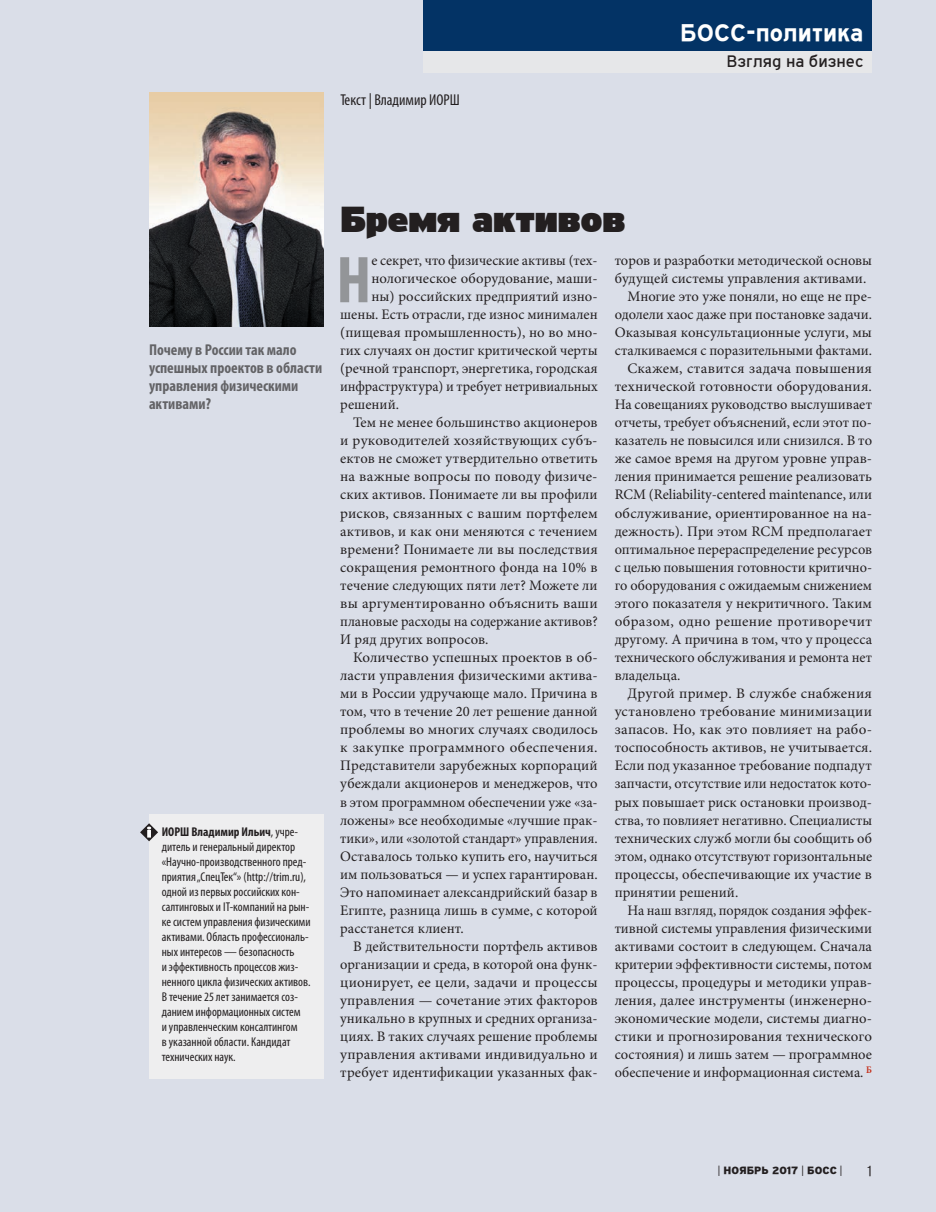
<style>
.page{position:relative;width:936px;height:1212px;background:#fff}
.page>*{position:absolute;margin:0;border:0;box-sizing:border-box;transform-origin:0 0}
.t1{font:700 condensed 66.75px "Myriad Pro";color:#939598}
.t2{font:900 36px "GL Interstate Ultra";color:#231f20}
.t3{font:700 24px "GL Interstate";color:#fff}
.t4{font:16.5px "GL Interstate";color:#231f20}
.t5{font:700 condensed 15.75px/18px "Myriad Pro";color:#636366}
.t6{font:condensed 15.75px "Myriad Pro";color:#231f20}
.t7{font:14.55px "Minion Pro";color:#231f20}
.t8{font:14.55px "Minion Pro";letter-spacing:.02em;color:#231f20}
.t9{font:300 14.55px "GL Interstate";color:#231f20}
.t10{font:condensed 12.75px/15px "Myriad Pro";color:#231f20}
.t11{font:900 10.5px "GL Interstate";color:#231f20}
.s1{font-weight:700}
.s2{font-weight:300}
</style>
<div class="page">
<div style="left:0;top:0;width:935px;height:1212px;background:#dadee8"></div>
<div style="left:423px;top:0;width:449px;height:72px;background:#e6e7e9"></div>
<div style="left:423px;top:0;width:449px;height:51px;background:#033365"></div>
<img style="left:149px;top:92px;width:174px;height:234px">
<div style="left:149px;top:814px;width:174px;height:264px;background:#eeeeef"></div>
<svg style="left:140px;top:823px;width:18px;height:18px"></svg>
<p class="t6" style="left:340px;top:90px;width:121px">Текст | Владимир ИОРШ</p>
<h3 class="t3" style="left:679px;top:20px;width:185px">БОСС-политика</h3>
<p class="t4" style="left:726px;top:51px;width:139px">Взгляд на бизнес</p>
<p class="t5" style="left:149px;top:340px;width:175px">Почему в России так мало успешных проектов в области управления физическими активами?</p>
<p class="t10" style="left:162px;top:824px;width:150px"><span class="s1">ИОРШ Владимир Ильич</span>, учре&shy;дитель и генеральный директор «Научно-производственного пред&shy;приятия „СпецТек“» (http://trim.ru), одной из первых российских кон&shy;салтинговых и IT-компаний на рын&shy;ке систем управления физическими активами. Область профессиональ&shy;ных интересов — безопасность<br>и эффективность процессов жиз&shy;ненного цикла физических активов.<br>В течение 25 лет занимается соз&shy;данием информационных систем<br>и управленческим консалтингом<br>в указанной области. Кандидат технических наук.</p>
<h2 class="t2" style="left:340px;top:196px;width:286px">Бремя активов</h2>
<h1 class="t1" style="left:336px;top:238px;width:37px">Н</h1>
<p class="t7" style="left:371px;top:250px;width:228px">е секрет, что физические активы (тех-</p>
<p class="t7" style="left:371px;top:268px;width:228px">нологическое оборудование, маши-</p>
<p class="t7" style="left:371px;top:286px;width:228px">ны) российских предприятий изно-</p>
<p class="t7" style="left:340px;top:304px;width:259px">шены. Есть отрасли, где износ минимален</p>
<p class="t7" style="left:340px;top:322px;width:259px">(пищевая промышленность), но во мно-</p>
<p class="t7" style="left:340px;top:340px;width:259px">гих случаях он достиг критической черты</p>
<p class="t7" style="left:340px;top:359px;width:259px">(речной транспорт, энергетика, городская</p>
<p class="t7" style="left:340px;top:377px;width:259px">инфраструктура) и требует нетривиальных</p>
<p class="t7" style="left:340px;top:395px;width:60px">решений.</p>
<p class="t7" style="left:353px;top:413px;width:246px">Тем не менее большинство акционеров</p>
<p class="t7" style="left:340px;top:431px;width:259px">и руководителей хозяйствующих субъ-</p>
<p class="t7" style="left:340px;top:449px;width:259px">ектов не сможет утвердительно ответить</p>
<p class="t7" style="left:340px;top:467px;width:259px">на важные вопросы по поводу физиче-</p>
<p class="t7" style="left:340px;top:485px;width:259px">ских активов. Понимаете ли вы профили</p>
<p class="t7" style="left:340px;top:503px;width:259px">рисков, связанных с вашим портфелем</p>
<p class="t7" style="left:340px;top:521px;width:259px">активов, и как они меняются с течением</p>
<p class="t7" style="left:340px;top:539px;width:259px">времени? Понимаете ли вы последствия</p>
<p class="t7" style="left:340px;top:557px;width:259px">сокращения ремонтного фонда на 10% в</p>
<p class="t7" style="left:340px;top:575px;width:259px">течение следующих пяти лет? Можете ли</p>
<p class="t7" style="left:340px;top:593px;width:259px">вы аргументированно объяснить ваши</p>
<p class="t7" style="left:340px;top:611px;width:259px">плановые расходы на содержание активов?</p>
<p class="t7" style="left:340px;top:629px;width:150px">И ряд других вопросов.</p>
<p class="t7" style="left:353px;top:648px;width:246px">Количество успешных проектов в об-</p>
<p class="t7" style="left:340px;top:666px;width:259px">ласти управления физическими актива-</p>
<p class="t7" style="left:340px;top:684px;width:259px">ми в России удручающе мало. Причина в</p>
<p class="t7" style="left:340px;top:702px;width:259px">том, что в течение 20 лет решение данной</p>
<p class="t7" style="left:340px;top:720px;width:259px">проблемы во многих случаях сводилось</p>
<p class="t8" style="left:340px;top:738px;width:259px">к закупке программного обеспечения.</p>
<p class="t7" style="left:340px;top:756px;width:259px">Представители зарубежных корпораций</p>
<p class="t7" style="left:340px;top:774px;width:259px">убеждали акционеров и менеджеров, что</p>
<p class="t7" style="left:340px;top:792px;width:259px">в этом программном обеспечении уже «за-</p>
<p class="t7" style="left:340px;top:810px;width:259px">ложены» все необходимые «лучшие прак-</p>
<p class="t7" style="left:340px;top:828px;width:259px">тики», или «золотой стандарт» управления.</p>
<p class="t7" style="left:340px;top:846px;width:259px">Оставалось только купить его, научиться</p>
<p class="t7" style="left:340px;top:864px;width:259px">им пользоваться — и успех гарантирован.</p>
<p class="t7" style="left:340px;top:882px;width:259px">Это напоминает александрийский базар в</p>
<p class="t7" style="left:340px;top:900px;width:259px">Египте, разница лишь в сумме, с которой</p>
<p class="t7" style="left:340px;top:918px;width:125px">расстанется клиент.</p>
<p class="t7" style="left:353px;top:936px;width:246px">В действительности портфель активов</p>
<p class="t7" style="left:340px;top:955px;width:259px">организации и среда, в которой она функ-</p>
<p class="t7" style="left:340px;top:973px;width:259px">ционирует, ее цели, задачи и процессы</p>
<p class="t7" style="left:340px;top:991px;width:259px">управления — сочетание этих факторов</p>
<p class="t7" style="left:340px;top:1009px;width:259px">уникально в крупных и средних организа-</p>
<p class="t7" style="left:340px;top:1027px;width:259px">циях. В таких случаях решение проблемы</p>
<p class="t7" style="left:340px;top:1045px;width:259px">управления активами индивидуально и</p>
<p class="t7" style="left:340px;top:1063px;width:259px">требует идентификации указанных фак-</p>
<p class="t7" style="left:614px;top:250px;width:259px">торов и разработки методической основы</p>
<p class="t7" style="left:614px;top:268px;width:253px">будущей системы управления активами.</p>
<p class="t7" style="left:627px;top:286px;width:246px">Многие это уже поняли, но еще не пре-</p>
<p class="t7" style="left:614px;top:304px;width:259px">одолели хаос даже при постановке задачи.</p>
<p class="t7" style="left:614px;top:322px;width:259px">Оказывая консультационные услуги, мы</p>
<p class="t7" style="left:614px;top:340px;width:259px">сталкиваемся с поразительными фактами.</p>
<p class="t7" style="left:627px;top:359px;width:246px">Скажем, ставится задача повышения</p>
<p class="t7" style="left:614px;top:377px;width:259px">технической готовности оборудования.</p>
<p class="t7" style="left:614px;top:395px;width:259px">На совещаниях руководство выслушивает</p>
<p class="t7" style="left:614px;top:413px;width:259px">отчеты, требует объяснений, если этот по-</p>
<p class="t7" style="left:614px;top:431px;width:259px">казатель не повысился или снизился. В то</p>
<p class="t7" style="left:614px;top:449px;width:259px">же самое время на другом уровне управ-</p>
<p class="t7" style="left:614px;top:467px;width:259px">ления принимается решение реализовать</p>
<p class="t7" style="left:614px;top:485px;width:259px">RCM (Reliability-centered maintenance, или</p>
<p class="t7" style="left:614px;top:503px;width:259px">обслуживание, ориентированное на на-</p>
<p class="t7" style="left:614px;top:521px;width:259px">дежность). При этом RCM предполагает</p>
<p class="t7" style="left:614px;top:539px;width:259px">оптимальное перераспределение ресурсов</p>
<p class="t7" style="left:614px;top:557px;width:259px">с целью повышения готовности критично-</p>
<p class="t7" style="left:614px;top:575px;width:259px">го оборудования с ожидаемым снижением</p>
<p class="t7" style="left:614px;top:593px;width:259px">этого показателя у некритичного. Таким</p>
<p class="t8" style="left:614px;top:611px;width:259px">образом, одно решение противоречит</p>
<p class="t7" style="left:614px;top:629px;width:259px">другому. А причина в том, что у процесса</p>
<p class="t7" style="left:614px;top:648px;width:259px">технического обслуживания и ремонта нет</p>
<p class="t7" style="left:614px;top:666px;width:67px">владельца.</p>
<p class="t7" style="left:627px;top:684px;width:246px">Другой пример. В службе снабжения</p>
<p class="t7" style="left:614px;top:702px;width:259px">установлено требование минимизации</p>
<p class="t7" style="left:614px;top:720px;width:259px">запасов. Но, как это повлияет на рабо-</p>
<p class="t7" style="left:614px;top:738px;width:259px">тоспособность активов, не учитывается.</p>
<p class="t7" style="left:614px;top:756px;width:259px">Если под указанное требование подпадут</p>
<p class="t7" style="left:614px;top:774px;width:259px">запчасти, отсутствие или недостаток кото-</p>
<p class="t7" style="left:614px;top:792px;width:259px">рых повышает риск остановки производ-</p>
<p class="t7" style="left:614px;top:810px;width:259px">ства, то повлияет негативно. Специалисты</p>
<p class="t7" style="left:614px;top:828px;width:259px">технических служб могли бы сообщить об</p>
<p class="t7" style="left:614px;top:846px;width:259px">этом, однако отсутствуют горизонтальные</p>
<p class="t7" style="left:614px;top:864px;width:259px">процессы, обеспечивающие их участие в</p>
<p class="t7" style="left:614px;top:882px;width:125px">принятии решений.</p>
<p class="t7" style="left:627px;top:900px;width:246px">На наш взгляд, порядок создания эффек-</p>
<p class="t7" style="left:614px;top:918px;width:259px">тивной системы управления физическими</p>
<p class="t7" style="left:614px;top:936px;width:259px">активами состоит в следующем. Сначала</p>
<p class="t7" style="left:614px;top:955px;width:259px">критерии эффективности системы, потом</p>
<p class="t7" style="left:614px;top:973px;width:259px">процессы, процедуры и методики управ-</p>
<p class="t7" style="left:614px;top:991px;width:259px">ления, далее инструменты (инженерно-</p>
<p class="t7" style="left:614px;top:1009px;width:259px">экономические модели, системы диагно-</p>
<p class="t7" style="left:614px;top:1027px;width:259px">стики и прогнозирования технического</p>
<p class="t7" style="left:614px;top:1045px;width:259px">состояния) и лишь затем — программное</p>
<p class="t7" style="left:614px;top:1063px;width:259px">обеспечение и информационная система. <sup>Б</sup></p>
<p class="t11" style="left:717px;top:1166px;width:127px"><span class="s2">|</span> ноябрь 2017 <span class="s2">|</span> боСС <span class="s2">|</span></p>
<p class="t9" style="left:867px;top:1163px;width:6px">1</p>
</div>
